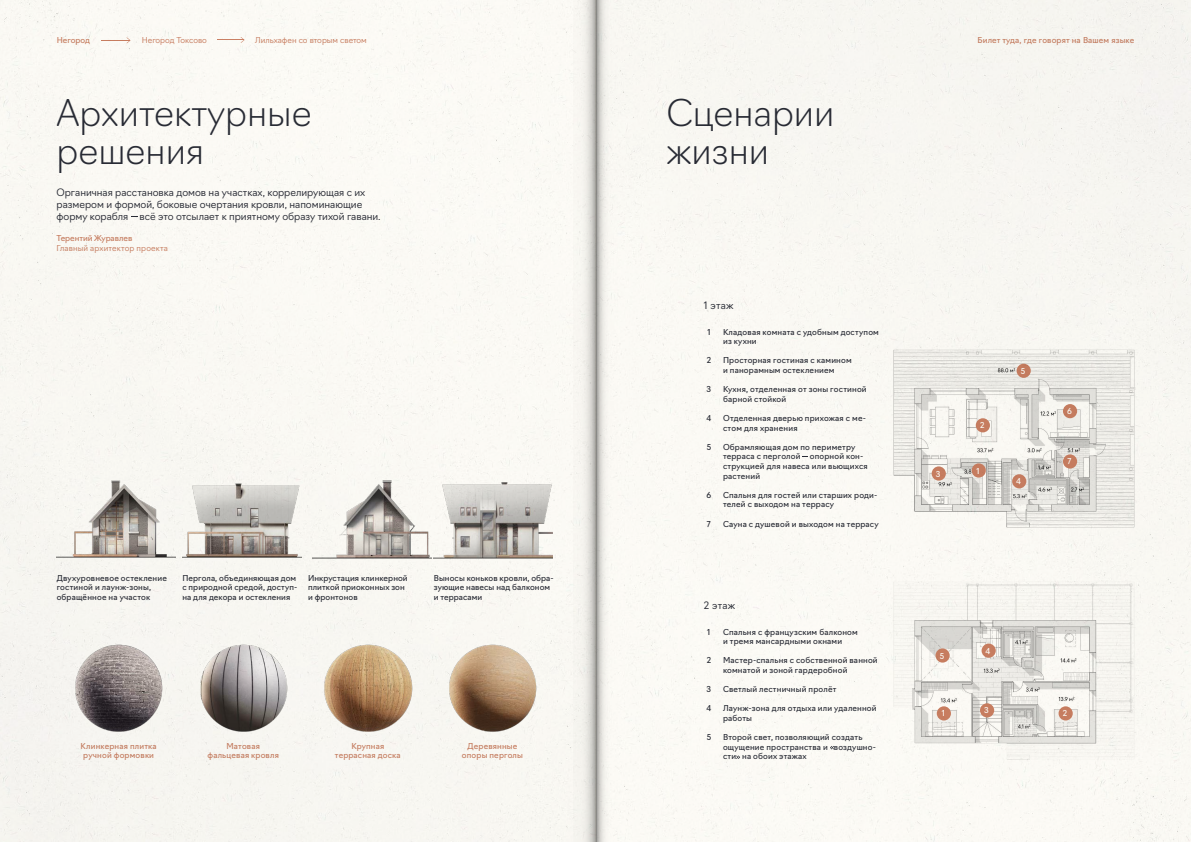
<style>
.page{position:relative;width:1191px;height:842px;background:#fff}
.page>*{position:absolute;margin:0;border:0;box-sizing:border-box;transform-origin:0 0}
.t1{font:200 36px/38px "Navigo";color:#2a2d38}
.t2{font:300 10px/12px "Navigo";color:#2a2d38}
.t3{font:8px/9.6px "Navigo";letter-spacing:.02em;color:#2a2d38}
.t4{font:8px/9.6px "Navigo";letter-spacing:.015em;color:#ca8064;text-align:center}
.t5{font:300 8px "Navigo";color:#ca8064}
.t6{font:8px "Navigo";letter-spacing:-.005em;color:#ca8064}
.t7{font:8px "Navigo";color:#fff}
</style>
<div class="page">
<img style="left:0;top:0;width:1191px;height:842px">
<svg style="left:218px;top:37px;width:27px;height:6px"></svg>
<p class="t4" style="left:57px;top:34px;width:35px">Негород</p>
<p class="t5" style="left:142px;top:33px;width:67px">Негород Токсово</p>
<p class="t5" style="left:255px;top:33px;width:113px">Лильхафен со вторым светом</p>
<p class="t4" style="left:977px;top:34px;width:158px">Билет туда, где говорят на Вашем языке</p>
<h1 class="t1" style="left:57px;top:91px;width:257px">Архитектурные решения</h1>
<p class="t2" style="left:57px;top:185px;width:325px">Органичная расстановка домов на участках, коррелирующая с их размером и формой, боковые очертания кровли, напоминающие форму корабля всё это отсылает к приятному образу тихой гавани.</p>
<p class="t6" style="left:57px;top:232px;width:77px">Терентий Журавлев</p>
<p class="t5" style="left:57px;top:242px;width:113px">Главный архитектор проекта</p>
<p class="t3" style="left:182px;top:572px;width:116px">Пергола, объединяющая дом с природной средой, доступ&shy;на для декора и остекления</p>
<p class="t3" style="left:57px;top:572px;width:112px">Двухуровневое остекление гостиной и лаунж-зоны, обращённое на участок</p>
<p class="t3" style="left:308px;top:572px;width:101px">Инкрустация клинкерной плиткой приоконных зон и фронтонов</p>
<p class="t3" style="left:434px;top:572px;width:121px">Выносы коньков кровли, обра&shy;зующие навесы над балконом и террасами</p>
<p class="t4" style="left:81px;top:740px;width:78px">Клинкерная плитка ручной формовки</p>
<p class="t4" style="left:335px;top:740px;width:67px">Крупная террасная доска</p>
<p class="t4" style="left:207px;top:740px;width:73px">Матовая фальцевая кровля</p>
<p class="t4" style="left:462px;top:740px;width:63px">Деревянные опоры перголы</p>
<h1 class="t1" style="left:666px;top:91px;width:170px">Сценарии жизни</h1>
<p class="t2" style="left:704px;top:298px;width:31px">1 этаж</p>
<p class="t3" style="left:707px;top:326px;width:5px">1</p>
<p class="t3" style="left:706px;top:355px;width:6px">2</p>
<p class="t3" style="left:706px;top:384px;width:6px">3</p>
<p class="t3" style="left:706px;top:413px;width:6px">4</p>
<p class="t3" style="left:706px;top:441px;width:6px">5</p>
<p class="t3" style="left:706px;top:489px;width:6px">6</p>
<p class="t3" style="left:707px;top:518px;width:5px">7</p>
<p class="t3" style="left:723px;top:326px;width:157px">Кладовая комната с удобным доступом из кухни</p>
<p class="t3" style="left:723px;top:355px;width:130px">Просторная гостиная с камином и -панорамным остеклением</p>
<p class="t3" style="left:723px;top:384px;width:145px">Кухня, отделенная от зоны гостиной барной стойкой</p>
<p class="t3" style="left:723px;top:413px;width:144px">Отделенная дверью прихожая с ме&shy;стом для хранения</p>
<p class="t3" style="left:723px;top:441px;width:146px">Обрамляющая дом по периметру терраса с перголой опорной кон&shy;струкцией для навеса или вьющихся растений</p>
<p class="t3" style="left:723px;top:489px;width:156px">Спальня для гостей или старших роди&shy;телей с выходом на террасу</p>
<p class="t3" style="left:723px;top:518px;width:157px">Сауна с душевой и выходом на террасу</p>
<p class="t2" style="left:704px;top:598px;width:33px">2 этаж</p>
<p class="t3" style="left:707px;top:626px;width:5px">1</p>
<p class="t3" style="left:706px;top:655px;width:6px">2</p>
<p class="t3" style="left:706px;top:684px;width:6px">3</p>
<p class="t3" style="left:706px;top:703px;width:6px">4</p>
<p class="t3" style="left:706px;top:732px;width:6px">5</p>
<p class="t3" style="left:723px;top:626px;width:136px">Спальня с французским балконом и тремя мансардными окнами</p>
<p class="t3" style="left:723px;top:655px;width:156px">Мастер-спальня с собственной ванной комнатой и зоной гардеробной</p>
<p class="t3" style="left:723px;top:684px;width:115px">Светлый лестничный пролёт</p>
<p class="t3" style="left:723px;top:703px;width:155px">Лаунж-зона для отдыха или удаленной работы</p>
<p class="t3" style="left:723px;top:732px;width:154px">Второй свет, позволяющий создать ощущение пространства и воздушно&shy;сти на обоих этажах</p>
<p class="t7" style="left:936px;top:467px;width:6px">3</p>
<p class="t7" style="left:980px;top:419px;width:6px">2</p>
<p class="t7" style="left:976px;top:464px;width:5px">1</p>
<p class="t7" style="left:1020px;top:364px;width:6px">5</p>
<p class="t7" style="left:1016px;top:475px;width:6px">4</p>
<p class="t7" style="left:1067px;top:405px;width:6px">6</p>
<p class="t7" style="left:1067px;top:455px;width:5px">7</p>
<p class="t7" style="left:939px;top:649px;width:6px">5</p>
<p class="t7" style="left:941px;top:707px;width:5px">1</p>
<p class="t7" style="left:985px;top:644px;width:6px">4</p>
<p class="t7" style="left:984px;top:704px;width:6px">3</p>
<p class="t7" style="left:1062px;top:707px;width:6px">2</p>
</div>
